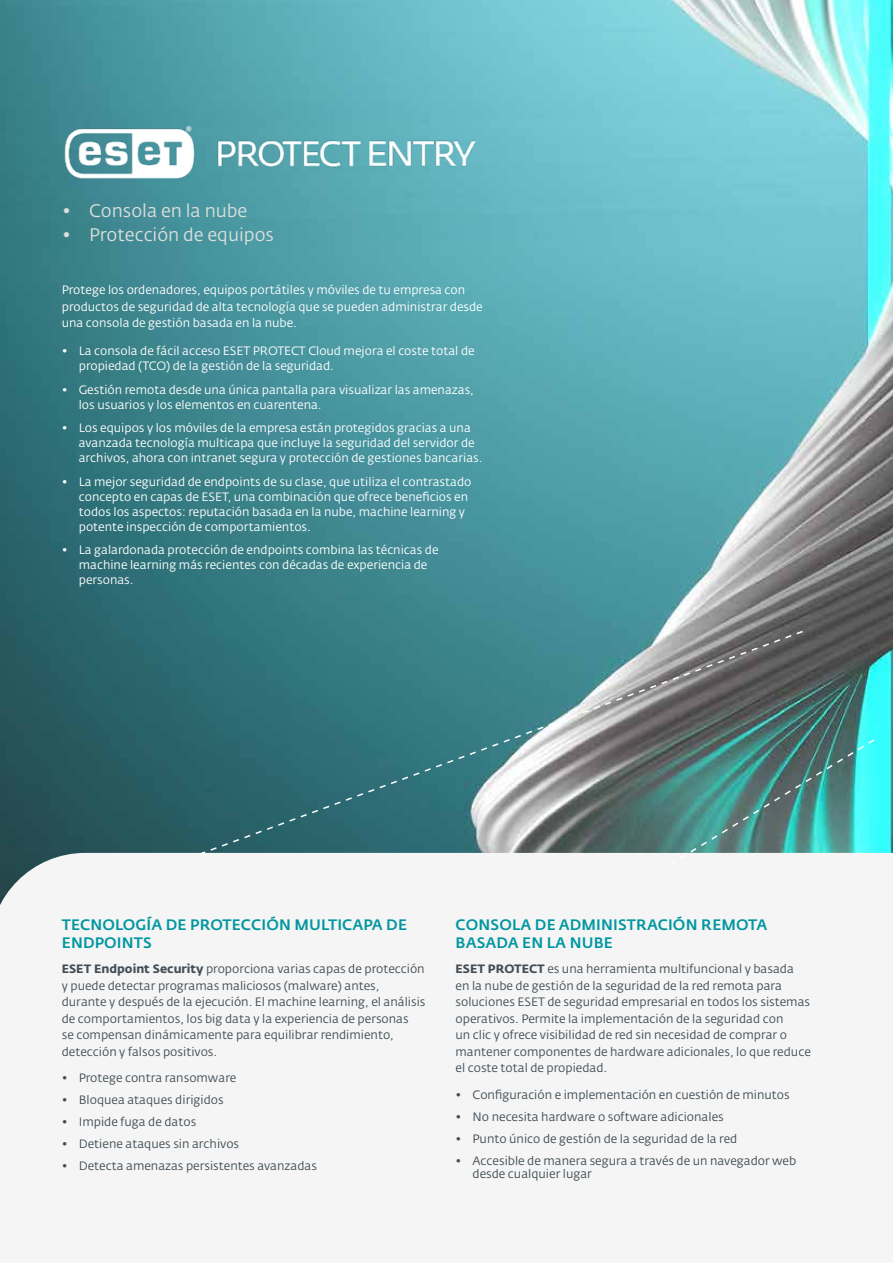
<style>
.page{position:relative;width:893px;height:1263px;background:#fff}
.page>*{position:absolute;margin:0;border:0;box-sizing:border-box;transform-origin:0 0}
.t1{font:18px "Fedra Sans Alt Pro";color:#dbdedb}
.t2{font:500 15px/18px "Fedra Sans Alt Pro";letter-spacing:.01em;color:#0096a1}
.t3{font:12px/16.5px "Fedra Sans Alt Pro";color:#424d56}
.t4{font:12px/15px "Fedra Sans Alt Pro";color:#fff}
.s1{font-weight:700}
</style>
<div class="page">
<img style="left:0;top:0;width:893px;height:853px">
<div style="left:0;top:853px;width:893px;height:410px;background:#f4f5f4"></div>
<svg style="left:198px;top:629px;width:606px;height:227px;background:#517d82"></svg>
<img style="left:668px;top:738px;width:208px;height:129px">
<img style="left:48px;top:112px;width:434px;height:73px">
<h1 class="t1" style="left:62px;top:200px;width:187px">• Consola en la nube</h1>
<h1 class="t1" style="left:62px;top:224px;width:213px">• Protección de equipos</h1>
<p class="t4" style="left:62px;top:282px;width:422px;line-height:16.5px">Protege los ordenadores, equipos portátiles y móviles de tu empresa con productos de seguridad de alta tecnología que se pueden administrar desde una consola de gestión basada en la nube.</p>
<p class="t4" style="left:79px;top:343px;width:397px;text-indent:-17px">• La consola de fácil acceso ESET PROTECT Cloud mejora el coste total de propiedad (TCO) de la gestión de la seguridad.</p>
<p class="t4" style="left:79px;top:382px;width:397px;text-indent:-17px">• Gestión remota desde una única pantalla para visualizar las amenazas, los usuarios y los elementos en cuarentena.</p>
<p class="t4" style="left:79px;top:420px;width:405px;text-indent:-17px">• Los equipos y los móviles de la empresa están protegidos gracias a una avanzada tecnología multicapa que incluye la seguridad del servidor de archivos, ahora con intranet segura y protección de gestiones bancarias.</p>
<p class="t4" style="left:79px;top:474px;width:394px;text-indent:-17px">• La mejor seguridad de endpoints de su clase, que utiliza el contrastado concepto en capas de ESET, una combinación que ofrece beneficios en todos los aspectos: reputación basada en la nube, machine learning y potente inspección de comportamientos.</p>
<p class="t4" style="left:79px;top:542px;width:361px;text-indent:-17px">• La galardonada protección de endpoints combina las técnicas de machine learning más recientes con décadas de experiencia de personas.</p>
<p class="t2" style="left:62px;top:916px;width:347px">TECNOLOGÍA DE PROTECCIÓN MULTICAPA DE<br>ENDPOINTS</p>
<p class="t3" style="left:62px;top:961px;width:365px"><span class="s1">ESET Endpoint Security</span> proporciona varias capas de protección y puede detectar programas maliciosos (malware) antes, durante y después de la ejecución. El machine learning, el análisis de comportamientos, los big data y la experiencia de personas<br>se compensan dinámicamente para equilibrar rendimiento, detección y falsos positivos.</p>
<p class="t3" style="left:62px;top:1069px;width:176px">• Protege contra ransomware</p>
<p class="t3" style="left:62px;top:1091px;width:163px">• Bloquea ataques dirigidos</p>
<p class="t3" style="left:62px;top:1113px;width:136px">• Impide fuga de datos</p>
<p class="t3" style="left:62px;top:1135px;width:179px">• Detiene ataques sin archivos</p>
<p class="t3" style="left:62px;top:1157px;width:257px">• Detecta amenazas persistentes avanzadas</p>
<p class="t2" style="left:456px;top:916px;width:313px">CONSOLA DE ADMINISTRACIÓN REMOTA<br>BASADA EN LA NUBE</p>
<p class="t3" style="left:456px;top:961px;width:357px"><span class="s1">ESET PROTECT</span> es una herramienta multifuncional y basada<br>en la nube de gestión de la seguridad de la red remota para soluciones ESET de seguridad empresarial en todos los sistemas operativos. Permite la implementación de la seguridad con<br>un clic y ofrece visibilidad de red sin necesidad de comprar o mantener componentes de hardware adicionales, lo que reduce el coste total de propiedad.</p>
<p class="t3" style="left:456px;top:1086px;width:336px">• Configuración e implementación en cuestión de minutos</p>
<p class="t3" style="left:456px;top:1108px;width:270px">• No necesita hardware o software adicionales</p>
<p class="t3" style="left:456px;top:1130px;width:283px">• Punto único de gestión de la seguridad de la red</p>
<p class="t3" style="left:473px;top:1153px;width:325px;line-height:13.5px;text-indent:-17px">• Accesible de manera segura a través de un navegador web desde cualquier lugar</p>
</div>
